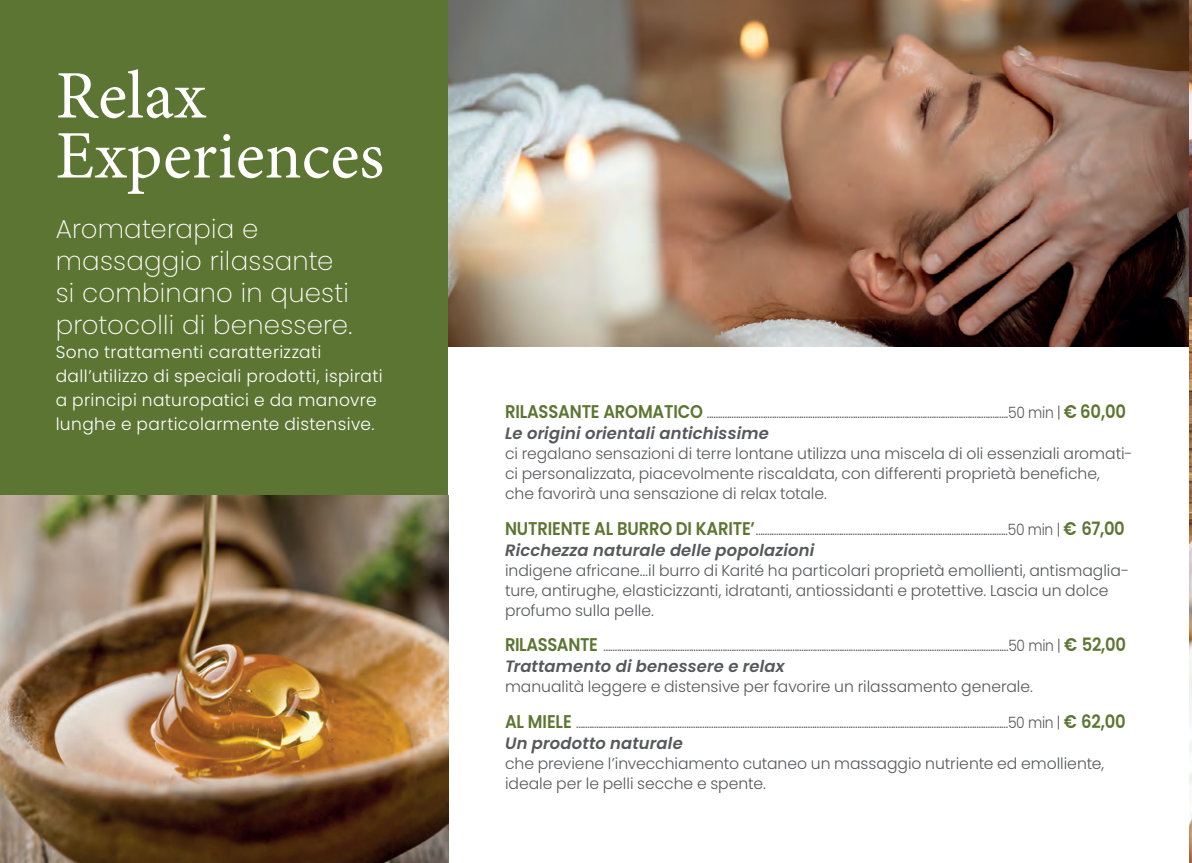
<style>
.page{position:relative;width:1192px;height:863px;background:#fff}
.page>*{position:absolute;margin:0;border:0;box-sizing:border-box;transform-origin:0 0}
.t1{font:68px/60px "Minion Pro";color:#fff}
.t2{font:200 26px/32px "Poppins";letter-spacing:.01em;color:#fff}
.t3{font:300 17px/24px "Poppins";letter-spacing:.025em;color:#fff}
.t4{font:italic 600 16.4px "Poppins";letter-spacing:.01em;color:#57585a}
.t5{font:300 15.6px "Poppins";letter-spacing:-.005em;color:#57585a;scale:.89 1}
.t6{font:300 15.6px/20px "Poppins";letter-spacing:-.005em;color:#57585a}
.s1{font-weight:600;font-size:18.4px;color:#5c7532}
</style>
<div class="page">
<div style="left:0;top:0;width:448px;height:863px;background:#5c7532"></div>
<img style="left:0;top:495px;width:448px;height:368px">
<img style="left:448px;top:0;width:742px;height:347px">
<img style="left:1190px;top:0;width:2px;height:863px">
<h1 class="t1" style="left:56px;top:66px;width:330px">Relax<br>Experiences</h1>
<h2 class="t2" style="left:56px;top:213px;width:298px">Aromaterapia e massaggio rilassante si combinano in questi protocolli di benessere.</h2>
<p class="t3" style="left:56px;top:340px;width:328px">Sono trattamenti caratterizzati dall’utilizzo di speciali prodotti, ispirati a principi naturopatici e da manovre lunghe e particolarmente distensive.</p>
<p class="t5" style="left:505px;top:403px;width:699px"><span class="s1">RILASSANTE AROMATICO</span> ......................................................................................................................................50 min | <span class="s1">€ 60,00</span></p>
<p class="t4" style="left:505px;top:424px;width:265px">Le origini orientali antichissime</p>
<p class="t6" style="left:505px;top:444px;width:629px">ci regalano sensazioni di terre lontane utilizza una miscela di oli essenziali aromati&shy;ci personalizzata, piacevolmente riscaldata, con differenti proprietà benefiche,<br>che favorirà una sensazione di relax totale.</p>
<p class="t5" style="left:505px;top:521px;width:698px"><span class="s1">NUTRIENTE AL BURRO DI KARITE’</span>................................................................................................................50 min | <span class="s1">€ 67,00</span></p>
<p class="t4" style="left:505px;top:540px;width:311px">Ricchezza naturale delle popolazioni</p>
<p class="t6" style="left:505px;top:560px;width:626px">indigene africane…il burro di Karité ha particolari proprietà emollienti, antismaglia&shy;ture, antirughe, elasticizzanti, idratanti, antiossidanti e protettive. Lascia un dolce profumo sulla pelle.</p>
<p class="t5" style="left:505px;top:636px;width:699px"><span class="s1">RILASSANTE</span> ....................................................................................................................................................................................50 min | <span class="s1">€ 52,00</span></p>
<p class="t4" style="left:505px;top:657px;width:281px">Trattamento di benessere e relax</p>
<p class="t6" style="left:505px;top:677px;width:529px">manualità leggere e distensive per favorire un rilassamento generale.</p>
<p class="t5" style="left:505px;top:714px;width:699px"><span class="s1">AL MIELE</span> ................................................................................................................................................................................................50 min | <span class="s1">€ 62,00</span></p>
<p class="t4" style="left:505px;top:733px;width:179px">Un prodotto naturale</p>
<p class="t6" style="left:505px;top:753px;width:601px">che previene l’invecchiamento cutaneo un massaggio nutriente ed emolliente, ideale per le pelli secche e spente.</p>
</div>
